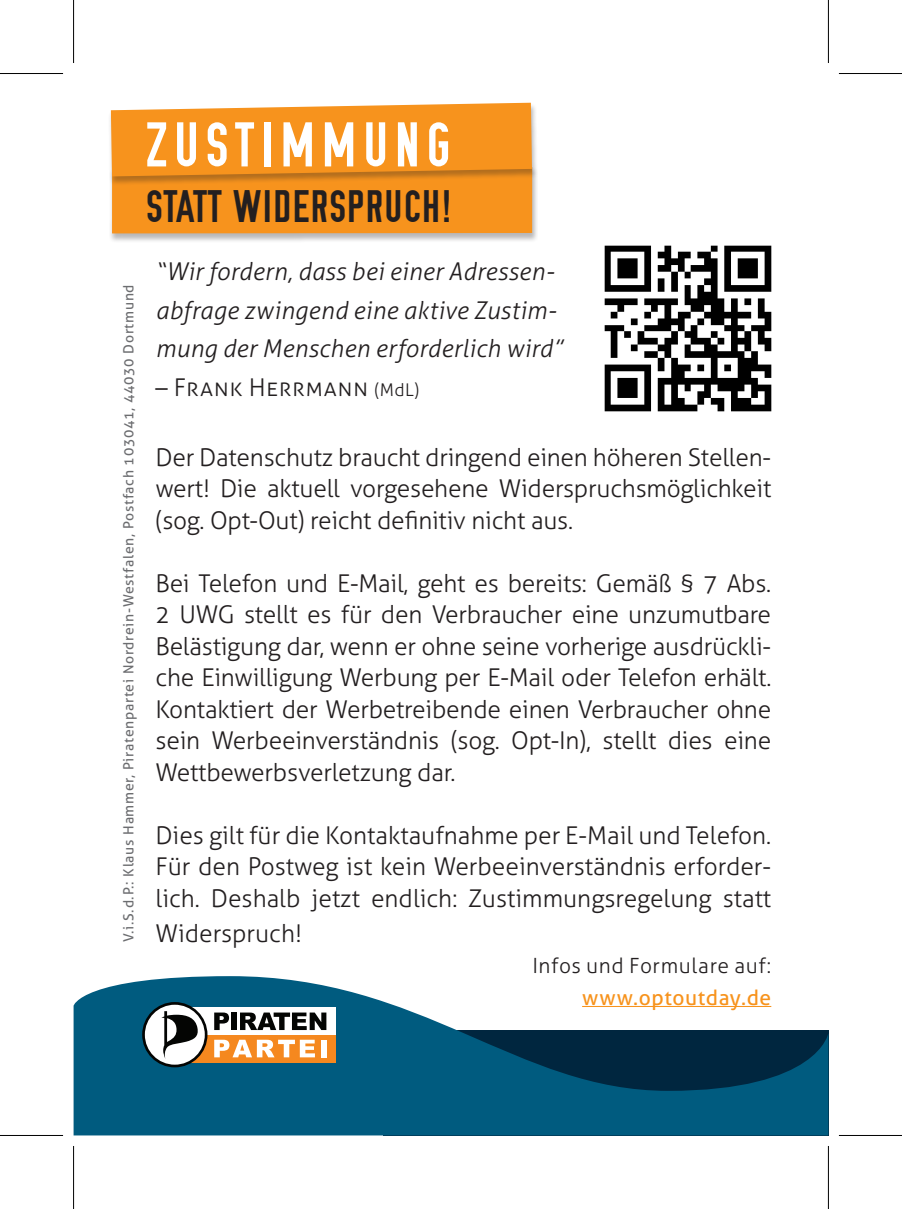
<style>
.page{position:relative;width:902px;height:1209px;background:#fff}
.page>*{position:absolute;margin:0;border:0;box-sizing:border-box;transform-origin:0 0}
.t1{font:63px "OSP DIN";letter-spacing:.11em;color:#fff}
.t2{font:45.5px "OSP DIN";letter-spacing:.03em;color:#231f20}
.t3{font:300 24.5px/31.5px "Aller";letter-spacing:-.01em;color:#231f20;text-align:justify}
.t4{font:italic 300 24.5px/38.5px "Aller";letter-spacing:.01em;color:#231f20}
.t5{font:300 21px/31.5px "Aller";letter-spacing:.025em;color:#231f20;text-align:right}
.t6{font:14px "Aller";letter-spacing:.05em;color:#6c6d70}
.s1{font-size:17.5px}
.s2{font-weight:400;color:#f7931d}
</style>
<div class="page">
<svg style="left:74px;top:976px;width:754px;height:159px;fill:#005b7f"></svg>
<div style="left:109px;top:167px;width:428px;height:76px;background:#231f20;opacity:.32"></div>
<div style="left:112px;top:167px;width:420px;height:66px;background:#f7931d"></div>
<div style="left:107px;top:103px;width:430px;height:83px;background:#231f20;opacity:.32"></div>
<svg style="left:111px;top:103px;width:420px;height:73px;background:#f49729"></svg>
<hr style="left:582px;top:1006px;width:188px;height:1px;background:#f7931d">
<img style="left:604px;top:245px;width:166px;height:167px">
<div style="left:171px;top:1007px;width:164px;height:55px;background:#fff"></div>
<div style="left:171px;top:1034px;width:164px;height:28px;background:#f5881f"></div>
<svg style="left:214px;top:1012px;width:15px;height:18px"></svg>
<div style="left:231px;top:1012px;width:6px;height:18px;background:#040503"></div>
<svg style="left:240px;top:1012px;width:86px;height:18px"></svg>
<svg style="left:214px;top:1039px;width:101px;height:18px"></svg>
<div style="left:321px;top:1039px;width:5px;height:18px;background:#fff"></div>
<svg style="left:142px;top:1002px;width:65px;height:65px"></svg>
<div style="left:71px;top:0;width:5px;height:63px;background:#f5f5f5"></div>
<div style="left:71px;top:1146px;width:5px;height:63px;background:#f5f5f5"></div>
<svg style="left:828px;top:0;width:1px;height:63px"></svg>
<svg style="left:828px;top:1146px;width:1px;height:63px"></svg>
<hr style="left:0;top:73px;width:63px;height:1px;background:#000">
<hr style="left:838px;top:73px;width:63px;height:1px;background:#000">
<hr style="left:0;top:1134px;width:63px;height:2px;background:#000">
<hr style="left:838px;top:1134px;width:63px;height:2px;background:#000">
<hr style="left:73px;top:0;width:1px;height:63px;background:#000">
<hr style="left:73px;top:1146px;width:1px;height:63px;background:#000">
<hr style="left:827px;top:0;width:1px;height:63px;background:#000">
<hr style="left:827px;top:1146px;width:1px;height:63px;background:#000">
<p class="t6" style="left:120px;top:942px;width:659px;rotate:-90deg">V.i.S.d.P.: Klaus Hammer, Piratenpartei Nordrein-Westfalen, Postfach 103041, 44030 Dortmund</p>
<p class="t1" style="left:146px;top:113px;width:306px">ZUSTIMMUNG</p>
<p class="t2" style="left:146px;top:184px;width:306px">STATT WIDERSPRUCH!</p>
<p class="t4" style="left:155px;top:252px;width:408px">“Wir fordern, dass bei einer Adressen&shy;abfrage zwingend eine aktive Zustim&shy;mung der Menschen erforderlich wird”</p>
<p class="t3" style="left:155px;top:371px;width:265px">– Frank Herrmann <span class="s1">(MdL)</span></p>
<p class="t3" style="left:155px;top:441px;width:617px">Der Datenschutz braucht dringend einen höheren Stellen&shy;wert! Die aktuell vorgesehene Widerspruchsmöglichkeit (sog. Opt‑Out) reicht definitiv nicht aus.</p>
<p class="t3" style="left:155px;top:567px;width:617px">Bei Telefon und E-Mail, geht es bereits: Gemäß § 7 Abs.<br>2 UWG stellt es für den Verbraucher eine unzumutbare Belästigung dar, wenn er ohne seine vorherige ausdrückli&shy;che Einwilligung Werbung per E-Mail oder Telefon erhält.<br>Kontaktiert der Werbetreibende einen Verbraucher ohne sein Werbeeinverständnis (sog. Opt‑In), stellt dies eine Wettbewerbsverletzung dar.</p>
<p class="t3" style="left:155px;top:819px;width:617px">Dies gilt für die Kontaktaufnahme per E-Mail und Telefon.<br>Für den Postweg ist kein Werbeeinverständnis erforder&shy;lich. Deshalb jetzt endlich: Zustimmungsregelung statt</p>
<p class="t3" style="left:155px;top:917px;width:148px">Widerspruch!</p>
<p class="t5" style="left:532px;top:950px;width:240px">Infos und Formulare auf: <span class="s2">www.optoutday.de</span></p>
</div>
